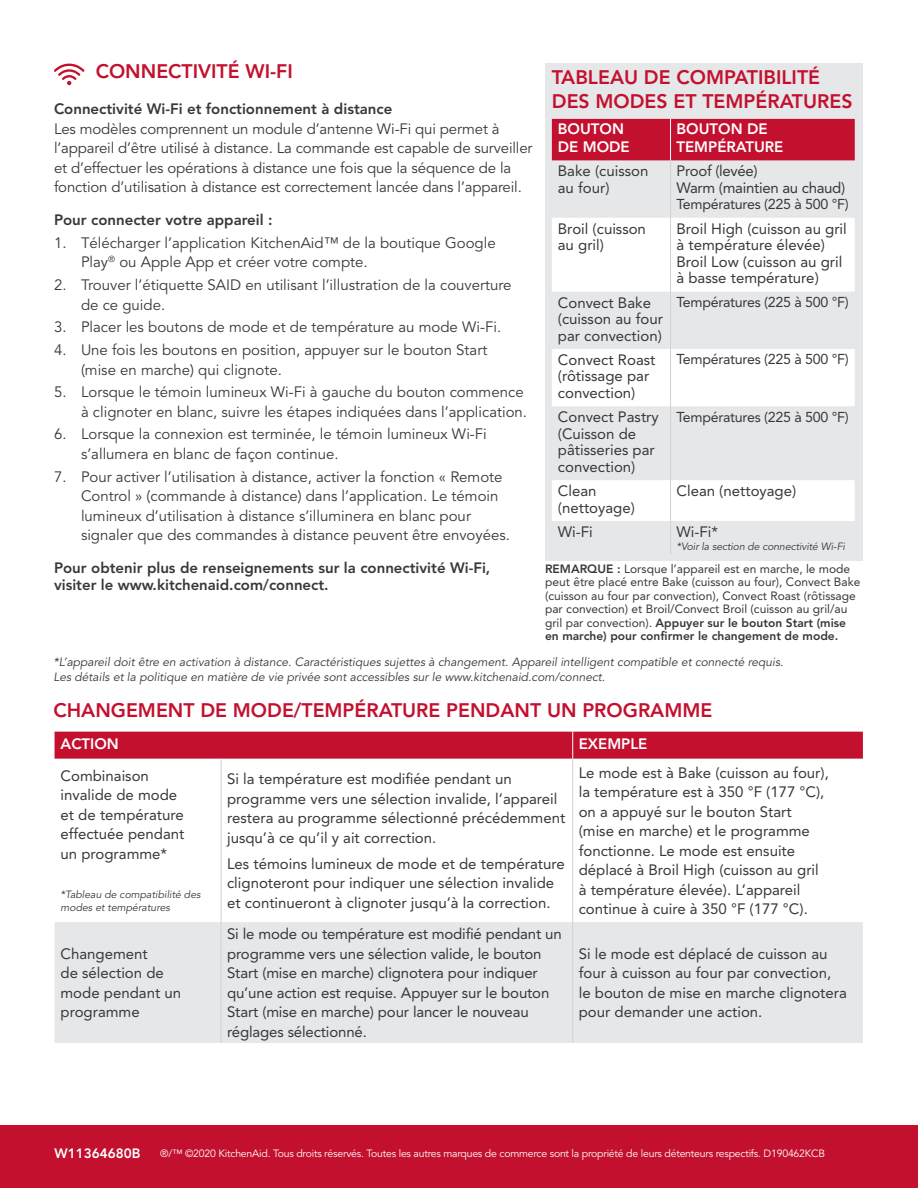
<style>
.page{position:relative;width:918px;height:1188px;background:#fff}
.page>*{position:absolute;margin:0;border:0;box-sizing:border-box;transform-origin:0 0}
.t1{font:800 19.5px/23.4px "Avenir";color:#c3102f}
.t2{font:15px/19.5px "Avenir LT Std";color:#383839}
.t3{font:15px/19.5px "Avenir";color:#383839}
.t4{font:800 15px/16.5px "Avenir";color:#383839}
.t5{font:800 15px/18px "Avenir";color:#fff}
.t6{font:15px "Avenir LT Std";letter-spacing:-.02em;color:#383839}
.t7{font:14.25px "Avenir LT Std";letter-spacing:-.02em;color:#383839}
.t8{font:800 13.5px "Avenir";color:#fff}
.t9{font:12px/13.5px "Avenir LT Std";color:#383839}
.t10{font:italic 12px/15px "Avenir LT Std";color:#383839}
.t11{font:10.5px "Avenir";letter-spacing:-.02em;color:#fff}
.t12{font:italic 10.5px/13.5px "Avenir LT Std";color:#383839}
.s1{font-weight:800}
.s2{font-family:"Avenir";font-weight:800}
</style>
<div class="page">
<div style="left:0;top:1125px;width:918px;height:63px;background:#c3102f"></div>
<svg style="left:54px;top:64px;width:31px;height:21px"></svg>
<div style="left:545px;top:63px;width:318px;height:498px;background:#e6e7e9"></div>
<div style="left:552px;top:119px;width:303px;height:41px;background:#c3102f"></div>
<svg style="left:552px;top:218px;width:303px;height:303px;fill:#fff"></svg>
<hr style="left:670px;top:160px;width:1px;height:58px;background:#d1d2d4">
<hr style="left:670px;top:218px;width:1px;height:74px;background:#d1d2d4">
<hr style="left:670px;top:292px;width:1px;height:57px;background:#d1d2d4">
<hr style="left:670px;top:349px;width:1px;height:57px;background:#d1d2d4">
<hr style="left:670px;top:406px;width:1px;height:74px;background:#d1d2d4">
<hr style="left:670px;top:480px;width:1px;height:41px;background:#d1d2d4">
<hr style="left:670px;top:521px;width:1px;height:33px;background:#d1d2d4">
<hr style="left:670px;top:119px;width:1px;height:41px;background:#fff">
<div style="left:55px;top:922px;width:808px;height:121px;background:#e6e7e9"></div>
<hr style="left:221px;top:759px;width:1px;height:163px;background:#d1d2d4">
<hr style="left:221px;top:922px;width:1px;height:121px;background:#d1d2d4">
<hr style="left:572px;top:759px;width:1px;height:163px;background:#d1d2d4">
<hr style="left:572px;top:922px;width:1px;height:121px;background:#d1d2d4">
<div style="left:55px;top:732px;width:808px;height:27px;background:#c3102f"></div>
<p class="t1" style="left:96px;top:60px;width:199px">CONNECTIVITÉ WI-FI</p>
<p class="t3" style="left:54px;top:100px;width:480px"><span class="s1">Connectivité Wi-Fi et fonctionnement à distance<br></span>Les modèles comprennent un module d’antenne Wi-Fi qui permet à l’appareil d’être utilisé à distance. La commande est capable de surveiller et d’effectuer les opérations à distance une fois que la séquence de la fonction d’utilisation à distance est correctement lancée dans l’appareil.</p>
<p class="t4" style="left:54px;top:212px;width:220px">Pour connecter votre appareil :</p>
<p class="t3" style="left:81px;top:233px;width:416px;text-indent:-27px">1. Télécharger l’application KitchenAid™ de la boutique Google<br>Play<sup>®</sup> ou Apple App et créer votre compte.</p>
<p class="t3" style="left:81px;top:276px;width:432px;text-indent:-27px">2. Trouver l’étiquette SAID en utilisant l’illustration de la couverture de ce guide.</p>
<p class="t3" style="left:54px;top:318px;width:449px">3. Placer les boutons de mode et de température au mode Wi-Fi.</p>
<p class="t3" style="left:81px;top:341px;width:408px;text-indent:-27px">4. Une fois les boutons en position, appuyer sur le bouton Start (mise en marche) qui clignote.</p>
<p class="t3" style="left:54px;top:383px;width:475px;text-align:right">5. Lorsque le témoin lumineux Wi-Fi à gauche du bouton commence à clignoter en blanc, suivre les étapes indiquées dans l’application.</p>
<p class="t3" style="left:81px;top:425px;width:407px;text-indent:-27px">6. Lorsque la connexion est terminée, le témoin lumineux Wi-Fi s’allumera en blanc de façon continue.</p>
<p class="t3" style="left:81px;top:467px;width:430px;text-indent:-27px">7. Pour activer l’utilisation à distance, activer la fonction « Remote Control » (commande à distance) dans l’application. Le témoin lumineux d’utilisation à distance s’illuminera en blanc pour signaler que des commandes à distance peuvent être envoyées.</p>
<p class="t4" style="left:54px;top:560px;width:438px">Pour obtenir plus de renseignements sur la connectivité Wi-Fi, visiter le www.kitchenaid.com/connect.</p>
<p class="t1" style="left:552px;top:66px;width:302px">TABLEAU DE COMPATIBILITÉ<br>DES MODES ET TEMPÉRATURES</p>
<p class="t5" style="left:558px;top:120px;width:73px">BOUTON<br>DE MODE</p>
<p class="t5" style="left:677px;top:120px;width:108px">BOUTON DE<br>TEMPÉRATURE</p>
<p class="t2" style="left:558px;top:163px;width:92px;line-height:16.5px">Bake (cuisson au four)</p>
<p class="t6" style="left:677px;top:162px;width:83px">Proof (levée)</p>
<p class="t6" style="left:677px;top:179px;width:170px">Warm (maintien au chaud)</p>
<p class="t7" style="left:677px;top:196px;width:174px">Températures (225 à 500 °F)</p>
<p class="t2" style="left:558px;top:220px;width:90px;line-height:16.5px">Broil (cuisson au gril)</p>
<p class="t2" style="left:677px;top:220px;width:172px;line-height:16.5px">Broil High (cuisson au gril à température élevée)</p>
<p class="t2" style="left:677px;top:253px;width:167px;line-height:16.5px">Broil Low (cuisson au gril à basse température)</p>
<p class="t2" style="left:558px;top:294px;width:107px;line-height:16.5px">Convect Bake (cuisson au four par convection)</p>
<p class="t7" style="left:677px;top:294px;width:174px">Températures (225 à 500 °F)</p>
<p class="t2" style="left:558px;top:352px;width:99px;line-height:16.5px">Convect Roast (rôtissage par convection)</p>
<p class="t7" style="left:677px;top:351px;width:174px">Températures (225 à 500 °F)</p>
<p class="t2" style="left:558px;top:409px;width:102px;line-height:16.5px">Convect Pastry (Cuisson de pâtisseries par convection)</p>
<p class="t7" style="left:677px;top:409px;width:174px">Températures (225 à 500 °F)</p>
<p class="t2" style="left:558px;top:483px;width:79px;line-height:16.5px">Clean (nettoyage)</p>
<p class="t2" style="left:677px;top:481px;width:121px">Clean (nettoyage)</p>
<p class="t2" style="left:558px;top:522px;width:36px">Wi-Fi</p>
<p class="t2" style="left:677px;top:522px;width:43px">Wi-Fi*</p>
<p class="t12" style="left:677px;top:540px;width:170px">*Voir la section de connectivité Wi-Fi</p>
<p class="t9" style="left:545px;top:562px;width:317px"><span class="s2">REMARQUE :</span> Lorsque l’appareil est en marche, le mode peut être placé entre Bake (cuisson au four), Convect Bake (cuisson au four par convection), Convect Roast (rôtissage par convection) et Broil/Convect Broil (cuisson au gril/au gril par convection). <span class="s2">Appuyer sur le bouton Start (mise en marche) pour confirmer le changement de mode.</span></p>
<p class="t10" style="left:53px;top:654px;width:732px">*L’appareil doit être en activation à distance. Caractéristiques sujettes à changement. Appareil intelligent compatible et connecté requis.<br>Les détails et la politique en matière de vie privée sont accessibles sur le www.kitchenaid.com/connect.</p>
<p class="t1" style="left:53px;top:698px;width:660px">CHANGEMENT DE MODE/TEMPÉRATURE PENDANT UN PROGRAMME</p>
<p class="t5" style="left:61px;top:735px;width:60px">ACTION</p>
<p class="t5" style="left:579px;top:735px;width:70px">EXEMPLE</p>
<p class="t2" style="left:61px;top:766px;width:125px">Combinaison invalide de mode et de température effectuée pendant un programme*</p>
<p class="t12" style="left:61px;top:888px;width:142px">*Tableau de compatibilité des modes et températures</p>
<p class="t2" style="left:579px;top:763px;width:252px">Le mode est à Bake (cuisson au four), la température est à 350 °F (177 °C), on a appuyé sur le bouton Start (mise en marche) et le programme fonctionne. Le mode est ensuite déplacé à Broil High (cuisson au gril à température élevée). L’appareil continue à cuire à 350 °F (177 °C).</p>
<p class="t2" style="left:227px;top:769px;width:340px">Si la température est modifiée pendant un programme vers une sélection invalide, l’appareil restera au programme sélectionné précédemment jusqu’à ce qu’il y ait correction.</p>
<p class="t2" style="left:227px;top:854px;width:339px">Les témoins lumineux de mode et de température clignoteront pour indiquer une sélection invalide et continueront à clignoter jusqu’à la correction.</p>
<p class="t2" style="left:61px;top:944px;width:122px">Changement<br>de sélection de mode pendant un programme</p>
<p class="t2" style="left:227px;top:925px;width:336px">Si le mode ou température est modifié pendant un programme vers une sélection valide, le bouton Start (mise en marche) clignotera pour indiquer qu’une action est requise. Appuyer sur le bouton Start (mise en marche) pour lancer le nouveau réglages sélectionné.</p>
<p class="t2" style="left:579px;top:944px;width:270px">Si le mode est déplacé de cuisson au four à cuisson au four par convection,<br>le bouton de mise en marche clignotera pour demander une action.</p>
<p class="t8" style="left:55px;top:1145px;width:87px">W11364680B</p>
<p class="t11" style="left:160px;top:1147px;width:666px">®/™ ©2020 KitchenAid. Tous droits réservés. Toutes les autres marques de commerce sont la propriété de leurs détenteurs respectifs. D190462KCB</p>
</div>
